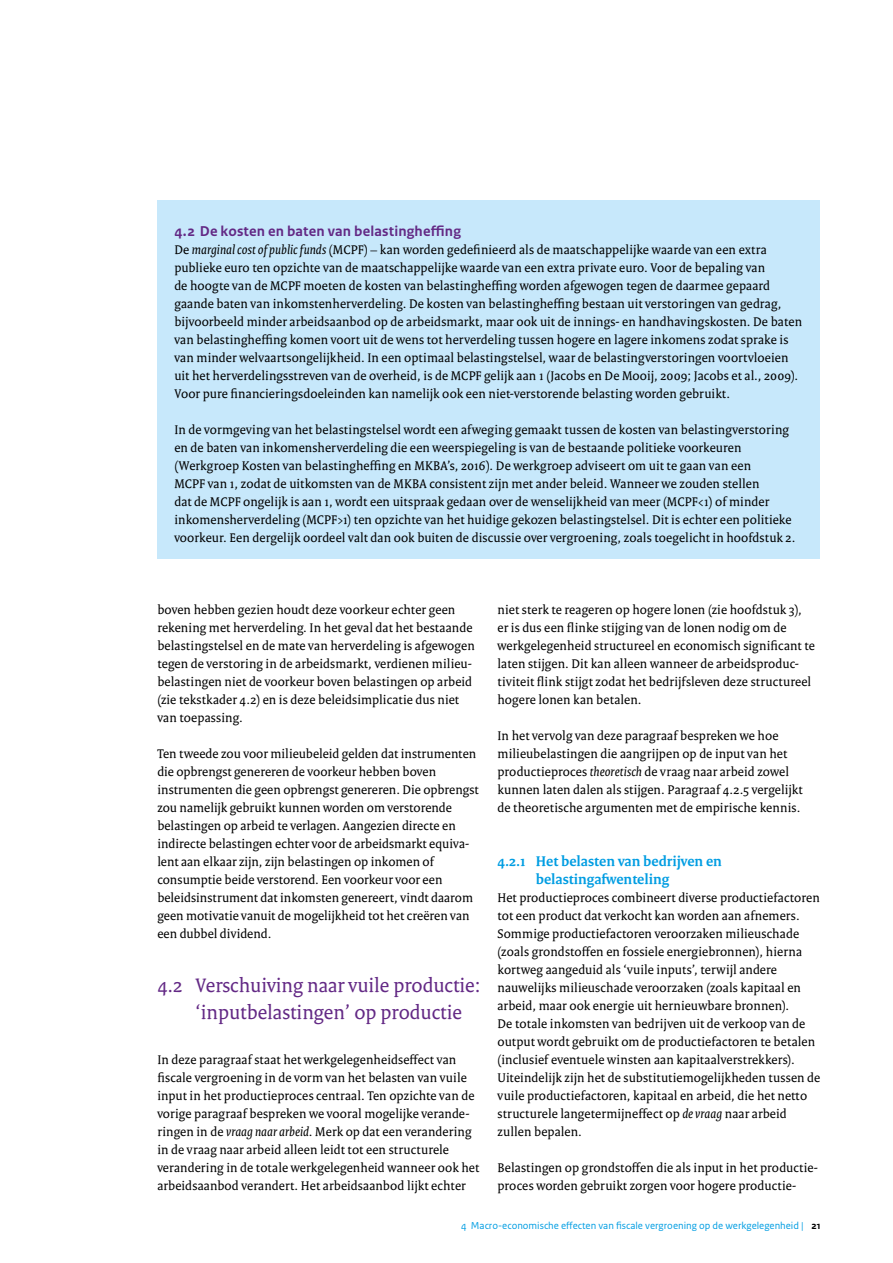
<style>
.page{position:relative;width:893px;height:1263px;background:#fff}
.page>*{position:absolute;margin:0;border:0;box-sizing:border-box;transform-origin:0 0}
.t1{font:21px/27px "Rijksoverheid Serif";color:#632985}
.t2{font:700 15px/18px "Rijksoverheid Serif";color:#009de2}
.H_Block{font:700 15px "Rijksoverheid Sans Text";letter-spacing:.01em;color:#632985}
.P_Block{font:13.5px/18px "Rijksoverheid Serif";letter-spacing:.01em;color:#000}
.t3{font:10.5px "Rijksoverheid Sans Text";color:#009de2}
.s1{font-style:italic}
.s2{font-weight:700;color:#000}
</style>
<div class="page">
<div style="left:157px;top:201px;width:663px;height:358px;background:#c7e8fb"></div>
<p class="H_Block" style="left:174px;top:222px;width:288px">4.2 De kosten en baten van belastingheffing</p>
<p class="P_Block" style="left:174px;top:240px;width:629px">De <span class="s1">marginal cost of public funds</span> (MCPF) – kan worden gedefinieerd als de maatschappelijke waarde van een extra publieke euro ten opzichte van de maatschappelijke waarde van een extra private euro. Voor de bepaling van<br>de hoogte van de MCPF moeten de kosten van belastingheffing worden afgewogen tegen de daarmee gepaard gaande baten van inkomstenherverdeling. De kosten van belastingheffing bestaan uit verstoringen van gedrag, bijvoorbeeld minder arbeidsaanbod op de arbeidsmarkt, maar ook uit de innings- en handhavingskosten. De baten van belastingheffing komen voort uit de wens tot herverdeling tussen hogere en lagere inkomens zodat sprake is van minder welvaartsongelijkheid. In een optimaal belastingstelsel, waar de belastingverstoringen voortvloeien uit het herverdelingsstreven van de overheid, is de MCPF gelijk aan 1 (Jacobs en De Mooij, 2009; Jacobs et al., 2009).<br>Voor pure financieringsdoeleinden kan namelijk ook een niet-verstorende belasting worden gebruikt.</p>
<p class="P_Block" style="left:174px;top:420px;width:623px">In de vormgeving van het belastingstelsel wordt een afweging gemaakt tussen de kosten van belastingverstoring en de baten van inkomensherverdeling die een weerspiegeling is van de bestaande politieke voorkeuren (Werkgroep Kosten van belastingheffing en MKBA’s, 2016). De werkgroep adviseert om uit te gaan van een<br>MCPF van 1, zodat de uitkomsten van de MKBA consistent zijn met ander beleid. Wanneer we zouden stellen<br>dat de MCPF ongelijk is aan 1, wordt een uitspraak gedaan over de wenselijkheid van meer (MCPF&lt;1) of minder inkomensherverdeling (MCPF&gt;1) ten opzichte van het huidige gekozen belastingstelsel. Dit is echter een politieke voorkeur. Een dergelijk oordeel valt dan ook buiten de discussie over vergroening, zoals toegelicht in hoofdstuk 2.</p>
<p class="P_Block" style="left:157px;top:600px;width:319px">boven hebben gezien houdt deze voorkeur echter geen rekening met herverdeling. In het geval dat het bestaande belastingstelsel en de mate van herverdeling is afgewogen tegen de verstoring in de arbeidsmarkt, verdienen milieu&shy;belastingen niet de voorkeur boven belastingen op arbeid (zie tekstkader 4.2) en is deze beleidsimplicatie dus niet van toepassing.</p>
<p class="P_Block" style="left:157px;top:744px;width:323px">Ten tweede zou voor milieubeleid gelden dat instrumenten die opbrengst genereren de voorkeur hebben boven instrumenten die geen opbrengst genereren. Die opbrengst zou namelijk gebruikt kunnen worden om verstorende belastingen op arbeid te verlagen. Aangezien directe en indirecte belastingen echter voor de arbeidsmarkt equiva&shy;lent aan elkaar zijn, zijn belastingen op inkomen of consumptie beide verstorend. Een voorkeur voor een beleidsinstrument dat inkomsten genereert, vindt daarom geen motivatie vanuit de mogelijkheid tot het creëren van een dubbel dividend.</p>
<h2 class="t1" style="left:196px;top:971px;width:286px;text-indent:-38px">4.2 Verschuiving naar vuile productie: ‘inputbelastingen’ op productie</h2>
<p class="P_Block" style="left:157px;top:1050px;width:323px">In deze paragraaf staat het werkgelegenheidseffect van fiscale vergroening in de vorm van het belasten van vuile input in het productieproces centraal. Ten opzichte van de vorige paragraaf bespreken we vooral mogelijke verande&shy;ringen in de <span class="s1">vraag naar arbeid</span>. Merk op dat een verandering in de vraag naar arbeid alleen leidt tot een structurele verandering in de totale werkgelegenheid wanneer ook het arbeidsaanbod verandert. Het arbeidsaanbod lijkt echter</p>
<p class="P_Block" style="left:497px;top:600px;width:319px">niet sterk te reageren op hogere lonen (zie hoofdstuk 3), er is dus een flinke stijging van de lonen nodig om de werkgelegenheid structureel en economisch significant te laten stijgen. Dit kan alleen wanneer de arbeidsproduc&shy;tiviteit flink stijgt zodat het bedrijfsleven deze structureel hogere lonen kan betalen.</p>
<p class="P_Block" style="left:497px;top:726px;width:307px">In het vervolg van deze paragraaf bespreken we hoe milieubelastingen die aangrijpen op de input van het productieproces <span class="s1">theoretisch</span> de vraag naar arbeid zowel kunnen laten dalen als stijgen. Paragraaf 4.2.5 vergelijkt de theoretische argumenten met de empirische kennis.</p>
<h3 class="t2" style="left:536px;top:852px;width:188px;text-indent:-38px">4.2.1 Het belasten van bedrijven en belastingafwenteling</h3>
<p class="P_Block" style="left:497px;top:888px;width:324px">Het productieproces combineert diverse productiefactoren tot een product dat verkocht kan worden aan afnemers.<br>Sommige productiefactoren veroorzaken milieuschade (zoals grondstoffen en fossiele energiebronnen), hierna kortweg aangeduid als ‘vuile inputs’, terwijl andere nauwelijks milieuschade veroorzaken (zoals kapitaal en arbeid, maar ook energie uit hernieuwbare bronnen).<br>De totale inkomsten van bedrijven uit de verkoop van de output wordt gebruikt om de productiefactoren te betalen (inclusief eventuele winsten aan kapitaalverstrekkers).<br>Uiteindelijk zijn het de substitutiemogelijkheden tussen de vuile productiefactoren, kapitaal en arbeid, die het netto structurele langetermijneffect op <span class="s1">de vraag</span> naar arbeid zullen bepalen.</p>
<p class="P_Block" style="left:497px;top:1158px;width:322px">Belastingen op grondstoffen die als input in het productie&shy;proces worden gebruikt zorgen voor hogere productie-</p>
<p class="t3" style="left:461px;top:1219px;width:361px">4 Macro-economische effecten van fiscale vergroening op de werkgelegenheid | <span class="s2">21</span></p>
</div>
